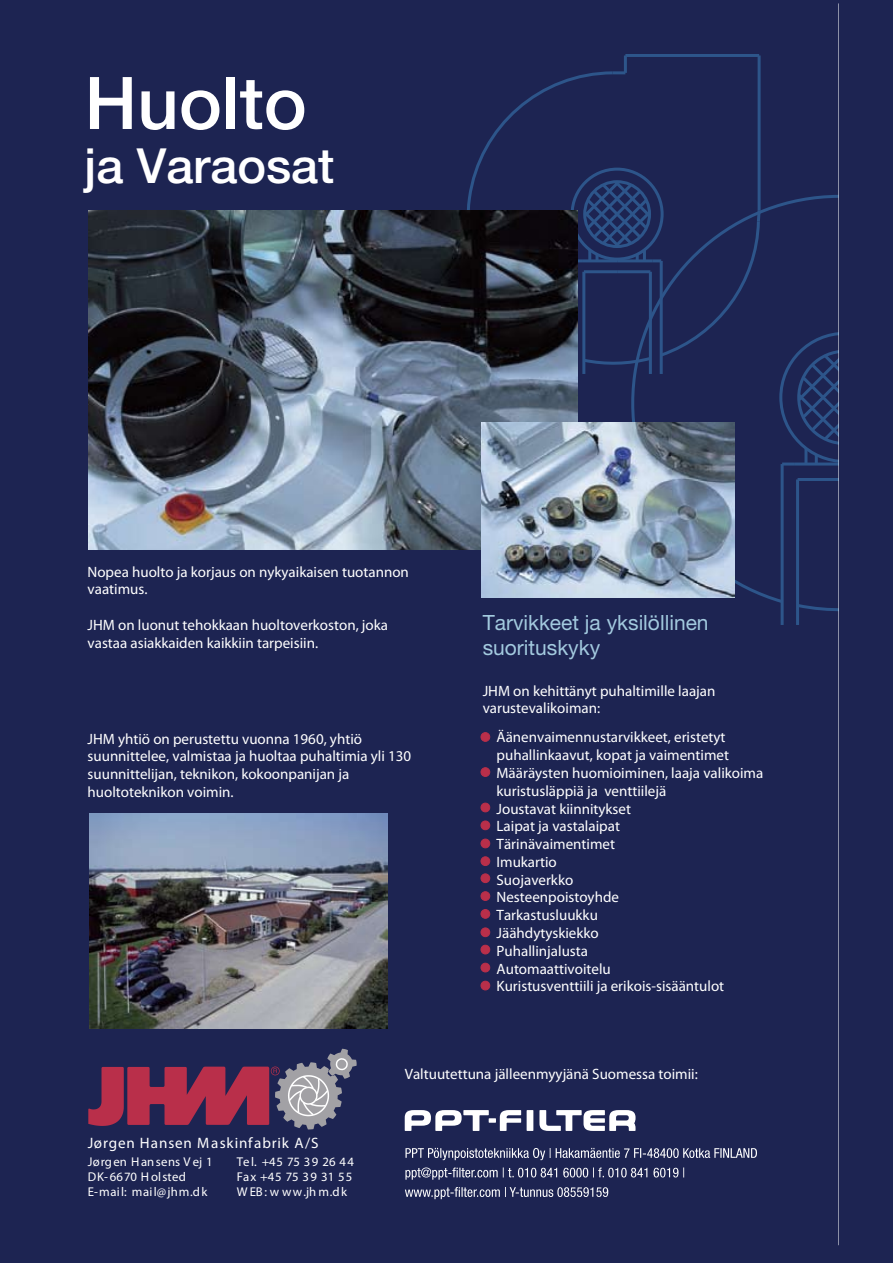
<style>
.page{position:relative;width:893px;height:1263px;background:#1d2452}
.page>*{position:absolute;margin:0;border:0;box-sizing:border-box;transform-origin:0 0}
.t1{font:500 72.75px "Helvetica Neue LT Std";color:#fff}
.t2{font:500 48.45px "Helvetica Neue LT Std";color:#fff}
.t3{font:21px/24.9px "Helvetica Neue LT Std";color:#a3cadf}
.t4{font:700 15.15px "Frutiger";letter-spacing:.055em;color:#fff}
.t5{font:15px/17.7px "Frutiger Roman";color:#fff}
.t6{font:15px "Arial";color:#fff}
.t7{font:12.75px/15.1px "Frutiger Roman";letter-spacing:.05em;color:#fff}
</style>
<div class="page">
<svg style="left:456px;top:71px;width:160px;height:140px"></svg>
<hr style="left:582px;top:272px;width:3px;height:102px;background:#2d558a">
<hr style="left:624px;top:55px;width:3px;height:18px;background:#2d558a">
<svg style="left:613px;top:71px;width:12px;height:3px"></svg>
<hr style="left:758px;top:55px;width:3px;height:156px;background:#2d558a">
<svg style="left:573px;top:177px;width:188px;height:188px"></svg>
<hr style="left:625px;top:54px;width:134px;height:3px;background:#2d558a">
<svg style="left:617px;top:193px;width:221px;height:409px"></svg>
<svg style="left:779px;top:332px;width:59px;height:293px"></svg>
<img style="left:89px;top:813px;width:299px;height:215px">
<img style="left:88px;top:211px;width:489px;height:338px">
<img style="left:482px;top:423px;width:252px;height:174px">
<div style="left:481px;top:733px;width:9px;height:8px;background:#b92f4a;border-radius:50%"></div>
<div style="left:481px;top:732px;width:9px;height:9px;border:1px solid #b92f4a;border-radius:50%"></div>
<div style="left:481px;top:768px;width:9px;height:8px;background:#b92f4a;border-radius:50%"></div>
<div style="left:481px;top:767px;width:9px;height:10px;border:1px solid #b92f4a;border-radius:50%"></div>
<div style="left:481px;top:821px;width:9px;height:9px;background:#b92f4a;border-radius:50%"></div>
<div style="left:481px;top:821px;width:9px;height:9px;border:1px solid #b92f4a;border-radius:50%"></div>
<div style="left:481px;top:874px;width:9px;height:9px;background:#b92f4a;border-radius:50%"></div>
<div style="left:481px;top:874px;width:9px;height:9px;border:1px solid #b92f4a;border-radius:50%"></div>
<div style="left:481px;top:928px;width:9px;height:9px;background:#b92f4a;border-radius:50%"></div>
<div style="left:481px;top:928px;width:9px;height:9px;border:1px solid #b92f4a;border-radius:50%"></div>
<div style="left:481px;top:981px;width:9px;height:9px;background:#b92f4a;border-radius:50%"></div>
<div style="left:481px;top:981px;width:9px;height:9px;border:1px solid #b92f4a;border-radius:50%"></div>
<div style="left:481px;top:803px;width:9px;height:9px;background:#b92f4a;border-radius:50%"></div>
<div style="left:481px;top:803px;width:9px;height:9px;border:1px solid #b92f4a;border-radius:50%"></div>
<div style="left:481px;top:839px;width:9px;height:9px;background:#b92f4a;border-radius:50%"></div>
<div style="left:481px;top:839px;width:9px;height:9px;border:1px solid #b92f4a;border-radius:50%"></div>
<div style="left:481px;top:857px;width:9px;height:8px;background:#b92f4a;border-radius:50%"></div>
<div style="left:481px;top:857px;width:9px;height:9px;border:1px solid #b92f4a;border-radius:50%"></div>
<div style="left:481px;top:892px;width:9px;height:8px;background:#b92f4a;border-radius:50%"></div>
<div style="left:481px;top:891px;width:9px;height:10px;border:1px solid #b92f4a;border-radius:50%"></div>
<div style="left:481px;top:909px;width:9px;height:9px;background:#b92f4a;border-radius:50%"></div>
<div style="left:481px;top:909px;width:9px;height:9px;border:1px solid #b92f4a;border-radius:50%"></div>
<div style="left:481px;top:945px;width:9px;height:9px;background:#b92f4a;border-radius:50%"></div>
<div style="left:481px;top:945px;width:9px;height:9px;border:1px solid #b92f4a;border-radius:50%"></div>
<div style="left:481px;top:963px;width:9px;height:9px;background:#b92f4a;border-radius:50%"></div>
<div style="left:481px;top:963px;width:9px;height:9px;border:1px solid #b92f4a;border-radius:50%"></div>
<svg style="left:88px;top:1049px;width:269px;height:80px"></svg>
<div style="left:527px;top:1110px;width:6px;height:21px;background:#fff"></div>
<svg style="left:405px;top:1110px;width:116px;height:21px"></svg>
<svg style="left:539px;top:1110px;width:96px;height:21px"></svg>
<svg style="left:405px;top:1187px;width:203px;height:12px"></svg>
<svg style="left:405px;top:1167px;width:279px;height:13px"></svg>
<svg style="left:405px;top:1148px;width:352px;height:12px"></svg>
<h1 class="t1" style="left:85px;top:60px;width:224px">Huolto</h1>
<h2 class="t2" style="left:85px;top:137px;width:251px">ja Varaosat</h2>
<p class="t5" style="left:88px;top:562px;width:323px">Nopea huolto ja korjaus on nykyaikaisen tuotannon vaatimus.</p>
<p class="t5" style="left:88px;top:616px;width:302px">JHM on luonut tehokkaan huoltoverkoston, joka vastaa asiakkaiden kaikkiin tarpeisiin.</p>
<p class="t5" style="left:88px;top:729px;width:325px">JHM yhtiö on perustettu vuonna 1960, yhtiö suunnittelee, valmistaa ja huoltaa puhaltimia yli 130 suunnittelijan, teknikon, kokoonpanijan ja huoltoteknikon voimin.</p>
<h3 class="t3" style="left:483px;top:610px;width:227px">Tarvikkeet ja yksilöllinen suorituskyky</h3>
<p class="t5" style="left:483px;top:681px;width:234px">JHM on kehittänyt puhaltimille laajan varustevalikoiman:</p>
<p class="t5" style="left:497px;top:728px;width:268px">Äänenvaimennustarvikkeet, eristetyt puhallinkaavut, kopat ja vaimentimet<br>Määräysten huomioiminen, laaja valikoima kuristusläppiä ja venttiilejä<br>Joustavat kiinnitykset<br>Laipat ja vastalaipat<br>Tärinävaimentimet<br>Imukartio<br>Suojaverkko<br>Nesteenpoistoyhde<br>Tarkastusluukku<br>Jäähdytyskiekko<br>Puhallinjalusta<br>Automaattivoitelu<br>Kuristusventtiili ja erikois-sisääntulot</p>
<p class="t4" style="left:88px;top:1134px;width:232px">Jørgen Hansen Maskinfabrik A/S</p>
<p class="t7" style="left:88px;top:1153px;width:126px">Jørgen Hansens V ej 1<br>DK- 6670 Holsted<br>E-mail: mail@jhm.dk</p>
<p class="t7" style="left:237px;top:1153px;width:118px;text-align:justify">Tel. +45 75 39 26 44<br>Fax +45 75 39 31 55<br>WEB: w ww.jhm.dk</p>
<p class="t6" style="left:405px;top:1064px;width:295px">Valtuutettuna jälleenmyyjänä Suomessa toimii:</p>
</div>
